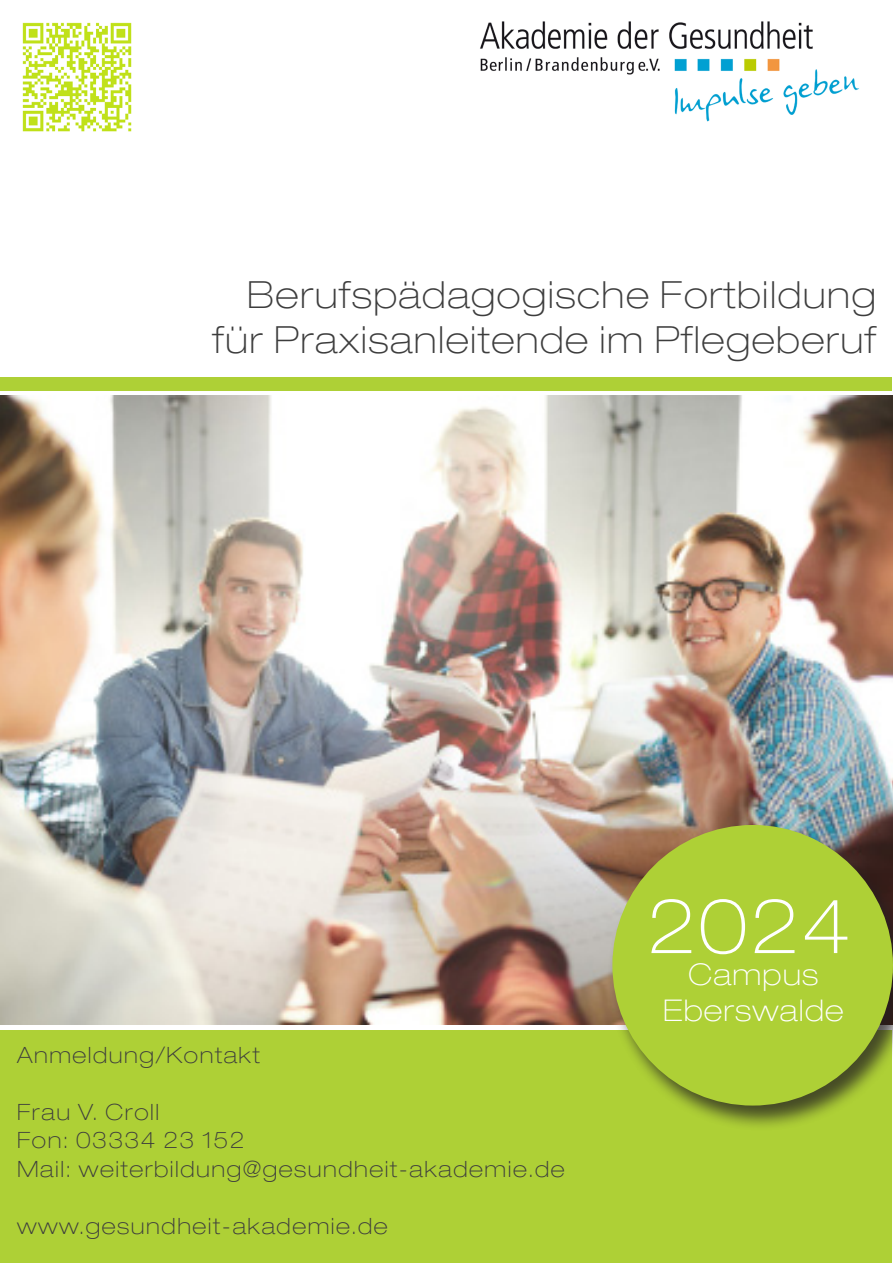
<style>
.page{position:relative;width:893px;height:1263px;background:#fff}
.page>*{position:absolute;margin:0;border:0;box-sizing:border-box;transform-origin:0 0}
.Jahr{font:100 expanded 75px "Helvetica Neue LT Std";color:#fff}
.Titel{font:100 expanded 37.5px "Helvetica Neue LT Std";letter-spacing:.04em;color:#3d3d3d}
.Campus{font:100 expanded 30px "Helvetica Neue LT Std";letter-spacing:.04em;color:#fff}
.Kontakt{font:100 expanded 22.5px "Helvetica Neue LT Std";letter-spacing:.07em;color:#3d3d3d}
</style>
<div class="page">
<img style="left:480px;top:21px;width:379px;height:101px">
<img style="left:22px;top:22px;width:110px;height:110px">
<div style="left:1px;top:377px;width:891px;height:13px;background:#aed036"></div>
<img style="left:0;top:395px;width:893px;height:630px">
<div style="left:1px;top:1030px;width:891px;height:232px;background:#aed036"></div>
<div style="left:607px;top:822px;width:286px;height:309px;background:#231f20;opacity:.75"></div>
<div style="left:612px;top:825px;width:281px;height:280px;background:#aed036;border-radius:50%"></div>
<p class="Titel" style="left:247px;top:272px;width:630px">Berufspädagogische Fortbildung</p>
<p class="Titel" style="left:213px;top:317px;width:665px">für Praxisanleitende im Pflegeberuf</p>
<p class="Kontakt" style="left:17px;top:1041px;width:244px">Anmeldung/Kontakt</p>
<p class="Kontakt" style="left:17px;top:1098px;width:144px">Frau V. Croll</p>
<p class="Kontakt" style="left:17px;top:1127px;width:229px">Fon: 03334 23 152</p>
<p class="Kontakt" style="left:17px;top:1155px;width:549px">Mail: weiterbildung@gesundheit-akademie.de</p>
<p class="Kontakt" style="left:17px;top:1212px;width:372px">www.gesundheit-akademie.de</p>
<p class="Jahr" style="left:647px;top:882px;width:205px">2024</p>
<p class="Campus" style="left:688px;top:956px;width:131px">Campus</p>
<p class="Campus" style="left:663px;top:992px;width:182px">Eberswalde</p>
</div>
